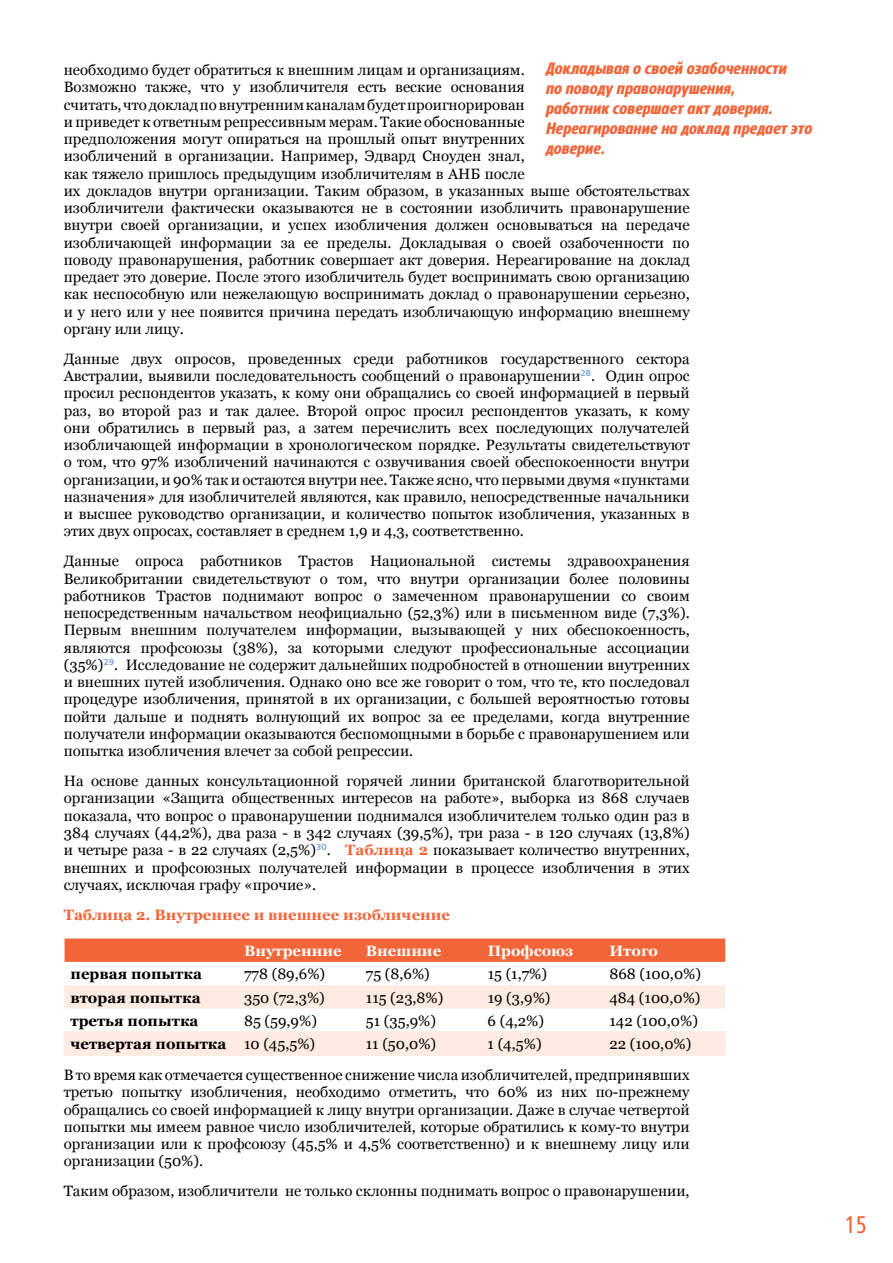
<style>
.page{position:relative;width:893px;height:1263px;background:#fff}
.page>*{position:absolute;margin:0;border:0;box-sizing:border-box;transform-origin:0 0}
.t1{font:24px "Core Sans NR47 Cn";color:#f26539}
.t2{font:italic 800 16.5px/19.8px "Core Sans NR77 Cn";color:#f26539}
.t3{font:15px/17.2px "Georgia";color:#000;text-align:justify}
.t4{font:700 15px "Georgia";color:#000}
.t5{font:700 15px "Georgia";color:#f26539}
.t6{font:700 15px "Georgia";color:#fff}
.s1{font-weight:700;color:#f26539}
.s2{font-weight:400}
</style>
<div class="page">
<svg style="left:65px;top:938px;width:660px;height:24px;background:#f2693e"></svg>
<svg style="left:65px;top:985px;width:660px;height:69px;fill:#feece2"></svg>
<hr style="left:64px;top:1031px;width:174px;height:2px;background:#feece2">
<svg style="left:64px;top:1033px;width:1px;height:21px"></svg>
<hr style="left:238px;top:1031px;width:122px;height:2px;background:#feece2">
<hr style="left:237px;top:1033px;width:2px;height:21px;background:#feece2">
<hr style="left:360px;top:1031px;width:122px;height:2px;background:#feece2">
<hr style="left:359px;top:1033px;width:2px;height:21px;background:#feece2">
<hr style="left:482px;top:1031px;width:121px;height:2px;background:#feece2">
<svg style="left:481px;top:1033px;width:1px;height:21px"></svg>
<hr style="left:603px;top:1031px;width:123px;height:2px;background:#feece2">
<svg style="left:603px;top:1033px;width:1px;height:21px"></svg>
<hr style="left:724px;top:1033px;width:2px;height:21px;background:#feece2">
<hr style="left:64px;top:1054px;width:174px;height:2px;background:#feece2">
<hr style="left:238px;top:1054px;width:122px;height:2px;background:#feece2">
<hr style="left:360px;top:1054px;width:122px;height:2px;background:#feece2">
<hr style="left:482px;top:1054px;width:121px;height:2px;background:#feece2">
<hr style="left:603px;top:1054px;width:123px;height:2px;background:#feece2">
<p class="t2" style="left:546px;top:59px;width:268px">Докладывая о своей озабоченности<br>по поводу правонарушения,<br>работник совершает акт доверия.<br>Нереагирование на доклад предает это доверие.</p>
<p class="t3" style="left:64px;top:62px;width:627px;text-align:left">необходимо будет обратиться к внешним лицам и организациям.<br>Возможно также, что у изобличителя есть веские основания<br>считать, что доклад по внутренним каналам будет проигнорирован<br>и приведет к ответным репрессивным мерам. Такие обоснованные<br>предположения могут опираться на прошлый опыт внутренних<br>изобличений в организации. Например, Эдвард Сноуден знал,<br>как тяжело пришлось предыдущим изобличителям в АНБ после<br>их докладов внутри организации. Таким образом, в указанных выше обстоятельствах изобличители фактически оказываются не в состоянии изобличить правонарушение внутри своей организации, и успех изобличения должен основываться на передаче изобличающей информации за ее пределы. Докладывая о своей озабоченности по поводу правонарушения, работник совершает акт доверия. Нереагирование на доклад предает это доверие. После этого изобличитель будет воспринимать свою организацию как неспособную или нежелающую воспринимать доклад о правонарушении серьезно, и у него или у нее появится причина передать изобличающую информацию внешнему органу или лицу.</p>
<p class="t3" style="left:64px;top:350px;width:627px">Данные двух опросов, проведенных среди работников государственного сектора Австралии, выявили последовательность сообщений о правонарушении<sup>28</sup>. Один опрос просил респондентов указать, к кому они обращались со своей информацией в первый раз, во второй раз и так далее. Второй опрос просил респондентов указать, к кому они обратились в первый раз, а затем перечислить всех последующих получателей изобличающей информации в хронологическом порядке. Результаты свидетельствуют о том, что 97% изобличений начинаются с озвучивания своей обеспокоенности внутри организации, и 90% так и остаются внутри нее. Также ясно, что первыми двумя «пунктами назначения» для изобличителей являются, как правило, непосредственные начальники и высшее руководство организации, и количество попыток изобличения, указанных в этих двух опросах, составляет в среднем 1,9 и 4,3, соответственно.</p>
<p class="t3" style="left:64px;top:553px;width:627px">Данные опроса работников Трастов Национальной системы здравоохранения Великобритании свидетельствуют о том, что внутри организации более половины работников Трастов поднимают вопрос о замеченном правонарушении со своим непосредственным начальством неофициально (52,3%) или в письменном виде (7,3%).<br>Первым внешним получателем информации, вызывающей у них обеспокоенность, являются профсоюзы (38%), за которыми следуют профессиональные ассоциации (35%)<sup>29</sup>. Исследование не содержит дальнейших подробностей в отношении внутренних и внешних путей изобличения. Однако оно все же говорит о том, что те, кто последовал процедуре изобличения, принятой в их организации, с большей вероятностью готовы пойти дальше и поднять волнующий их вопрос за ее пределами, когда внутренние получатели информации оказываются беспомощными в борьбе с правонарушением или попытка изобличения влечет за собой репрессии.</p>
<p class="t3" style="left:64px;top:773px;width:627px">На основе данных консультационной горячей линии британской благотворительной организации «Защита общественных интересов на работе», выборка из 868 случаев показала, что вопрос о правонарушении поднимался изобличителем только один раз в 384 случаях (44,2%), два раза - в 342 случаях (39,5%), три раза - в 120 случаях (13,8%) и четыре раза - в 22 случаях (2,5%)<sup>30</sup>. <span class="s1">Таблица 2</span> показывает количество внутренних, внешних и профсоюзных получателей информации в процессе изобличения в этих случаях, исключая графу «прочие».</p>
<p class="t5" style="left:64px;top:905px;width:388px">Таблица 2. Внутреннее и внешнее изобличение</p>
<p class="t6" style="left:244px;top:941px;width:99px">Внутренние</p>
<p class="t6" style="left:366px;top:941px;width:77px">Внешние</p>
<p class="t6" style="left:488px;top:941px;width:87px">Профсоюз</p>
<p class="t6" style="left:609px;top:941px;width:50px">Итого</p>
<p class="t4" style="left:71px;top:964px;width:133px">первая попытка</p>
<p class="t3" style="left:244px;top:966px;width:83px">778 (89,6%)</p>
<p class="t3" style="left:366px;top:966px;width:66px">75 (8,6%)</p>
<p class="t3" style="left:488px;top:966px;width:61px">15 (1,7%)</p>
<p class="t3" style="left:609px;top:966px;width:93px">868 (100,0%)</p>
<p class="t4" style="left:71px;top:988px;width:132px">вторая попытка</p>
<p class="t3" style="left:244px;top:989px;width:82px">350 (72,3%)</p>
<p class="t3" style="left:366px;top:989px;width:79px">115 (23,8%)</p>
<p class="t3" style="left:488px;top:989px;width:64px">19 (3,9%)</p>
<p class="t3" style="left:609px;top:989px;width:93px">484 (100,0%)</p>
<p class="t4" style="left:70px;top:1011px;width:130px">третья попытка</p>
<p class="t3" style="left:244px;top:1012px;width:74px">85 (59,9%)</p>
<p class="t3" style="left:366px;top:1012px;width:72px">51 (35,9%)</p>
<p class="t3" style="left:488px;top:1012px;width:58px">6 (4,2%)</p>
<p class="t3" style="left:609px;top:1012px;width:90px">142 (100,0%)</p>
<p class="t4" style="left:70px;top:1034px;width:246px">четвертая попытка <span class="s2">10 (45,5%)</span></p>
<p class="t3" style="left:366px;top:1036px;width:72px">11 (50,0%)</p>
<p class="t3" style="left:488px;top:1036px;width:56px">1 (4,5%)</p>
<p class="t3" style="left:64px;top:1029px;width:629px;line-height:30.8px;text-align:right">22 (100,0%)<br>В то время как отмечается существенное снижение числа изобличителей, предпринявших</p>
<p class="t3" style="left:64px;top:1084px;width:627px">третью попытку изобличения, необходимо отметить, что 60% из них по-прежнему обращались со своей информацией к лицу внутри организации. Даже в случае четвертой попытки мы имеем равное число изобличителей, которые обратились к кому-то внутри организации или к профсоюзу (45,5% и 4,5% соответственно) и к внешнему лицу или организации (50%).</p>
<p class="t3" style="left:64px;top:1183px;width:627px">Таким образом, изобличители не только склонны поднимать вопрос о правонарушении,</p>
<h1 class="t1" style="left:845px;top:1209px;width:23px">15</h1>
</div>
